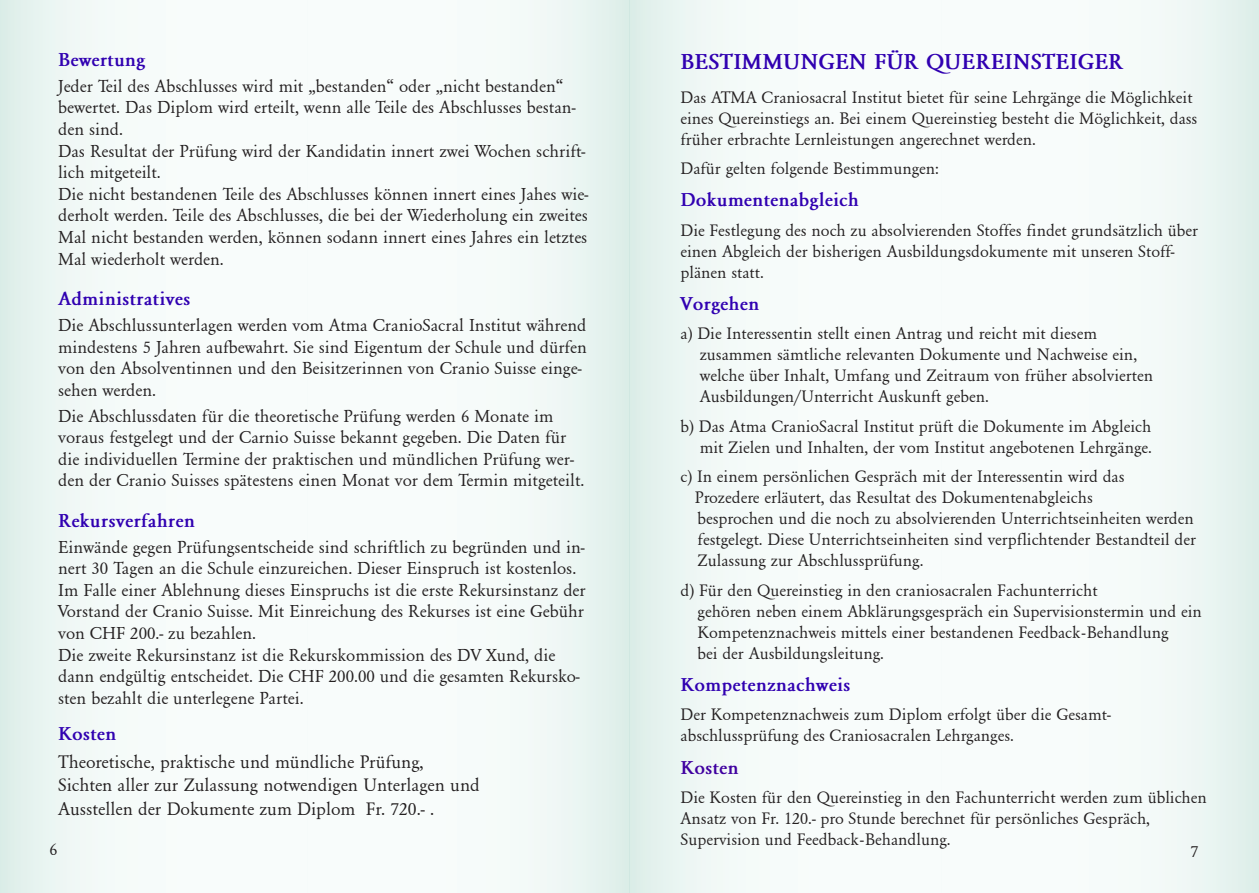
<style>
.page{position:relative;width:1259px;height:893px;background:#fff}
.page>*{position:absolute;margin:0;border:0;box-sizing:border-box;transform-origin:0 0}
.t1{font:700 22.5px "Garamond";color:#3000b1}
.t2{font:700 19.5px "Garamond";color:#3000b1}
.t3{font:700 19.5px "Garamond";color:#3f00a0}
.t4{font:18.75px "Garamond";color:#231f20}
.t5{font:18px/21.6px "Garamond";color:#231f20}
.t6{font:17.25px/21px "Garamond";color:#231f20}
</style>
<div class="page">
<div style="left:308px;top:0;width:321px;height:893px;background:linear-gradient(to right,#feffff,#e8f4f0)"></div>
<div style="left:0;top:0;width:308px;height:893px;background:linear-gradient(to right,#e8f3f0,#feffff)"></div>
<div style="left:941px;top:0;width:318px;height:893px;background:linear-gradient(to right,#feffff,#e8f4f0)"></div>
<div style="left:629px;top:0;width:312px;height:893px;background:linear-gradient(to right,#e8f3f0,#feffff)"></div>
<p class="t1" style="left:680px;top:50px;width:444px">BESTIMMUNGEN FÜR QUEREINSTEIGER</p>
<p class="t6" style="left:680px;top:87px;width:518px">Das ATMA Craniosacral Institut bietet für seine Lehrgänge die Möglichkeit eines Quereinstiegs an. Bei einem Quereinstieg besteht die Möglichkeit, dass früher erbrachte Lernleistungen angerechnet werden.</p>
<p class="t6" style="left:680px;top:158px;width:260px">Dafür gelten folgende Bestimmungen:</p>
<p class="t2" style="left:680px;top:189px;width:180px">Dokumentenabgleich</p>
<p class="t6" style="left:680px;top:220px;width:519px">Die Festlegung des noch zu absolvierenden Stoffes findet grundsätzlich über einen Abgleich der bisherigen Ausbildungsdokumente mit unseren Stoff&shy;plänen statt.</p>
<p class="t2" style="left:680px;top:293px;width:80px">Vorgehen</p>
<p class="t6" style="left:699px;top:323px;width:439px;text-indent:-19px">a) Die Interessentin stellt einen Antrag und reicht mit diesem zusammen sämtliche relevanten Dokumente und Nachweise ein,</p>
<p class="t6" style="left:699px;top:365px;width:455px">welche über Inhalt, Umfang und Zeitraum von früher absolvierten</p>
<p class="t6" style="left:699px;top:386px;width:291px">Ausbildungen/Unterricht Auskunft geben.</p>
<p class="t6" style="left:680px;top:416px;width:473px;text-align:right">b) Das Atma CranioSacral Institut prüft die Dokumente im Abgleich mit Zielen und Inhalten, der vom Institut angebotenen Lehrgänge.</p>
<p class="t6" style="left:695px;top:466px;width:431px;text-indent:-14px">c) In einem persönlichen Gespräch mit der Interessentin wird das<br>Prozedere erläutert, das Resultat des Dokumentenabgleichs</p>
<p class="t6" style="left:697px;top:508px;width:500px">besprochen und die noch zu absolvierenden Unterrichtseinheiten werden festgelegt. Diese Unterrichtseinheiten sind verpflichtender Bestandteil der<br>Zulassung zur Abschlussprüfung.</p>
<p class="t6" style="left:680px;top:580px;width:418px">d) Für den Quereinstieg in den craniosacralen Fachunterricht</p>
<p class="t6" style="left:697px;top:601px;width:506px">gehören neben einem Abklärungsgespräch ein Supervisionstermin und ein<br>Kompetenznachweis mittels einer bestandenen Feedback-Behandlung<br>bei der Ausbildungsleitung.</p>
<p class="t2" style="left:680px;top:674px;width:171px">Kompetenznachweis</p>
<p class="t6" style="left:680px;top:704px;width:432px">Der Kompetenznachweis zum Diplom erfolgt über die Gesamt&shy;abschlussprüfung des Craniosacralen Lehrganges.</p>
<p class="t3" style="left:680px;top:757px;width:60px">Kosten</p>
<p class="t6" style="left:680px;top:787px;width:528px">Die Kosten für den Quereinstieg in den Fachunterricht werden zum üblichen<br>Ansatz von Fr. 120.- pro Stunde berechnet für persönliches Gespräch,<br>Supervision und Feedback-Behandlung.</p>
<p class="t2" style="left:58px;top:49px;width:89px">Bewertung</p>
<p class="t5" style="left:58px;top:75px;width:519px">Jeder Teil des Abschlusses wird mit „bestanden“ oder „nicht bestanden“ bewertet. Das Diplom wird erteilt, wenn alle Teile des Abschlusses bestan&shy;den sind.</p>
<p class="t5" style="left:58px;top:140px;width:529px">Das Resultat der Prüfung wird der Kandidatin innert zwei Wochen schrift&shy;lich mitgeteilt.</p>
<p class="t5" style="left:58px;top:183px;width:532px;text-align:justify">Die nicht bestandenen Teile des Abschlusses können innert eines Jahes wie&shy;derholt werden. Teile des Abschlusses, die bei der Wiederholung ein zweites Mal nicht bestanden werden, können sodann innert eines Jahres ein letztes Mal wiederholt werden.</p>
<p class="t2" style="left:58px;top:288px;width:134px">Administratives</p>
<p class="t5" style="left:58px;top:314px;width:530px">Die Abschlussunterlagen werden vom Atma CranioSacral Institut während mindestens 5 Jahren aufbewahrt. Sie sind Eigentum der Schule und dürfen von den Absolventinnen und den Beisitzerinnen von Cranio Suisse einge&shy;sehen werden.</p>
<p class="t5" style="left:58px;top:405px;width:528px">Die Abschlussdaten für die theoretische Prüfung werden 6 Monate im voraus festgelegt und der Carnio Suisse bekannt gegeben. Die Daten für die individuellen Termine der praktischen und mündlichen Prüfung wer&shy;den der Cranio Suisses spätestens einen Monat vor dem Termin mitgeteilt.</p>
<p class="t2" style="left:58px;top:510px;width:138px">Rekursverfahren</p>
<p class="t5" style="left:58px;top:536px;width:529px">Einwände gegen Prüfungsentscheide sind schriftlich zu begründen und in&shy;nert 30 Tagen an die Schule einzureichen. Dieser Einspruch ist kostenlos.<br>Im Falle einer Ablehnung dieses Einspruchs ist die erste Rekursinstanz der Vorstand der Cranio Suisse. Mit Einreichung des Rekurses ist eine Gebühr von CHF 200.- zu bezahlen.</p>
<p class="t5" style="left:58px;top:644px;width:523px">Die zweite Rekursinstanz ist die Rekurskommission des DV Xund, die dann endgültig entscheidet. Die CHF 200.00 und die gesamten Rekursko&shy;sten bezahlt die unterlegene Partei.</p>
<p class="t2" style="left:58px;top:723px;width:60px">Kosten</p>
<p class="t4" style="left:58px;top:751px;width:367px">Theoretische, praktische und mündliche Prüfung,</p>
<p class="t4" style="left:58px;top:775px;width:423px">Sichten aller zur Zulassung notwendigen Unterlagen und</p>
<p class="t4" style="left:58px;top:798px;width:377px">Ausstellen der Dokumente zum Diplom Fr. 720.- .</p>
<p class="t6" style="left:49px;top:839px;width:10px">6</p>
<p class="t6" style="left:1190px;top:840px;width:10px">7</p>
</div>
